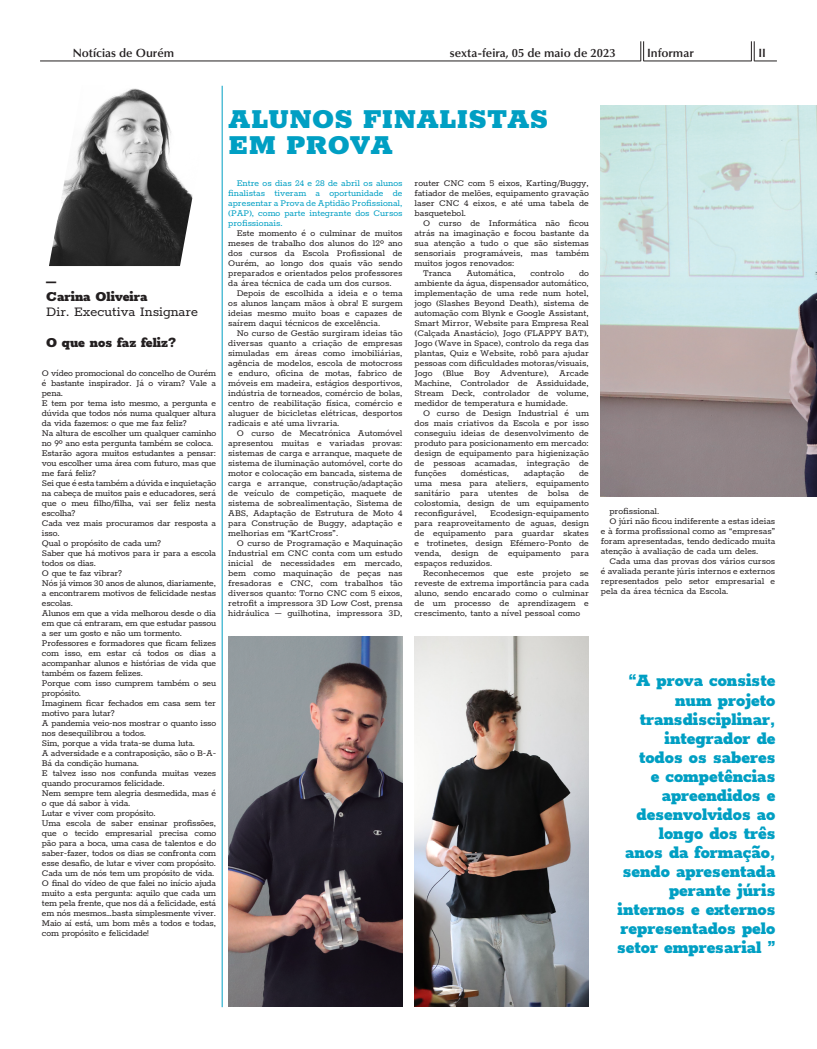
<style>
.page{position:relative;width:817px;height:1049px;background:#fff}
.page>*{position:absolute;margin:0;border:0;box-sizing:border-box;transform-origin:0 0}
.t1{font:900 30px/26px "Rokkitt";color:#009fc3}
.t2{font:900 19px/19px "Rokkitt";color:#009fc3;text-align:right}
.t3{font:900 15px/15px "Rokkitt";color:#231f20}
.t4{font:15px "Rokkitt";color:#231f20}
.t5{font:600 12px "Optima LT Std";color:#231f20}
.t6{font:10px/10px "Rokkitt";letter-spacing:-.015em;color:#231f20;text-align:justify}
.t7{font:10px/10px "Rokkitt";color:#009fc3;text-align:justify}
</style>
<div class="page">
<hr style="left:643px;top:61px;width:108px;height:1px;background:#231f20">
<hr style="left:40px;top:61px;width:600px;height:1px;background:#231f20">
<svg style="left:751px;top:41px;width:25px;height:21px"></svg>
<svg style="left:640px;top:41px;width:4px;height:20px"></svg>
<img style="left:49px;top:88px;width:144px;height:178px">
<hr style="left:222px;top:86px;width:1px;height:921px;background:#009fc3">
<img style="left:600px;top:106px;width:216px;height:390px">
<img style="left:228px;top:636px;width:174px;height:370px">
<img style="left:415px;top:636px;width:174px;height:370px">
<p class="t5" style="left:73px;top:46px;width:103px">Notícias de Ourém</p>
<p class="t5" style="left:450px;top:46px;width:167px">sexta-feira, 05 de maio de 2023</p>
<p class="t5" style="left:647px;top:46px;width:48px">Informar</p>
<p class="t5" style="left:758px;top:46px;width:9px">II</p>
<h3 class="t3" style="left:46px;top:272px;width:103px">–<br>Carina Oliveira</h3>
<h3 class="t4" style="left:46px;top:301px;width:153px">Dir. Executiva Insignare</h3>
<h3 class="t3" style="left:46px;top:333px;width:132px">O que nos faz feliz?</h3>
<p class="t6" style="left:42px;top:367px;width:176px;text-align:left">O vídeo promocional do concelho de Ourém é bastante inspirador. Já o viram? Vale a pena.<br>E tem por tema isto mesmo, a pergunta e dúvida que todos nós numa qualquer altura da vida fazemos: o que me faz feliz?<br>Na altura de escolher um qualquer caminho no 9º ano esta pergunta também se coloca.<br>Estarão agora muitos estudantes a pensar: vou escolher uma área com futuro, mas que me fará feliz?<br>Sei que é esta também a dúvida e inquietação na cabeça de muitos pais e educadores, será que o meu filho/filha, vai ser feliz nesta escolha?<br>Cada vez mais procuramos dar resposta a isso.<br>Qual o propósito de cada um?<br>Saber que há motivos para ir para a escola todos os dias.<br>O que te faz vibrar?<br>Nós já vimos 30 anos de alunos, diariamente, a encontrarem motivos de felicidade nestas escolas.<br>Alunos em que a vida melhorou desde o dia em que cá entraram, em que estudar passou a ser um gosto e não um tormento.<br>Professores e formadores que ficam felizes com isso, em estar cá todos os dias a acompanhar alunos e histórias de vida que também os fazem felizes.<br>Porque com isso cumprem também o seu propósito.<br>Imaginem ficar fechados em casa sem ter motivo para lutar?<br>A pandemia veio-nos mostrar o quanto isso nos desequilibrou a todos.<br>Sim, porque a vida trata-se duma luta.<br>A adversidade e a contraposição, são o B-A-Bá da condição humana.<br>E talvez isso nos confunda muitas vezes quando procuramos felicidade.<br>Nem sempre tem alegria desmedida, mas é o que dá sabor à vida.<br>Lutar e viver com propósito.<br>Uma escola de saber ensinar profissões, que o tecido empresarial precisa como pão para a boca, uma casa de talentos e do saber-fazer, todos os dias se confronta com esse desafio, de lutar e viver com propósito.<br>Cada um de nós tem um propósito de vida.<br>O final do vídeo de que falei no início ajuda muito a esta pergunta: aquilo que cada um tem pela frente, que nos dá a felicidade, está em nós mesmos…basta simplesmente viver.<br>Maio aí está, um bom mês a todos e todas, com propósito e felicidade!</p>
<h1 class="t1" style="left:228px;top:103px;width:321px">ALUNOS FINALISTAS<br>EM PROVA</h1>
<p class="t7" style="left:228px;top:177px;width:176px;text-indent:8px">Entre os dias 24 e 28 de abril os alunos finalistas tiveram a oportunidade de apresentar a Prova de Aptidão Profissional, (PAP), como parte integrante dos Cursos profissionais.</p>
<p class="t6" style="left:228px;top:227px;width:176px;text-indent:8px">Este momento é o culminar de muitos meses de trabalho dos alunos do 12º ano dos cursos da Escola Profissional de Ourém, ao longo dos quais vão sendo preparados e orientados pelos professores da área técnica de cada um dos cursos.</p>
<p class="t6" style="left:228px;top:287px;width:176px;text-indent:8px">Depois de escolhida a ideia e o tema os alunos lançam mãos à obra! E surgem ideias mesmo muito boas e capazes de saírem daqui técnicos de excelência.</p>
<p class="t6" style="left:228px;top:327px;width:176px;text-indent:8px">No curso de Gestão surgiram ideias tão diversas quanto a criação de empresas simuladas em áreas como imobiliárias, agência de modelos, escola de motocross e enduro, oficina de motas, fabrico de móveis em madeira, estágios desportivos, indústria de torneados, comércio de bolas, centro de reabilitação física, comércio e aluguer de bicicletas elétricas, desportos radicais e até uma livraria.</p>
<p class="t6" style="left:228px;top:427px;width:176px;text-indent:8px">O curso de Mecatrónica Automóvel apresentou muitas e variadas provas: sistemas de carga e arranque, maquete de sistema de iluminação automóvel, corte do motor e colocação em bancada, sistema de carga e arranque, construção/adaptação de veículo de competição, maquete de sistema de sobrealimentação, Sistema de ABS, Adaptação de Estrutura de Moto 4 para Construção de Buggy, adaptação e melhorias em “KartCross”.</p>
<p class="t6" style="left:228px;top:537px;width:176px;text-indent:8px">O curso de Programação e Maquinação Industrial em CNC conta com um estudo inicial de necessidades em mercado, bem como maquinação de peças nas fresadoras e CNC, com trabalhos tão diversos quanto: Torno CNC com 5 eixos, retrofit a impressora 3D Low Cost, prensa hidráulica – guilhotina, impressora 3D,</p>
<p class="t6" style="left:414px;top:177px;width:176px">router CNC com 5 eixos, Karting/Buggy, fatiador de melões, equipamento gravação laser CNC 4 eixos, e até uma tabela de basquetebol.</p>
<p class="t6" style="left:423px;top:217px;width:167px">O curso de Informática não ficou</p>
<p class="t6" style="left:414px;top:227px;width:176px">atrás na imaginação e focou bastante da</p>
<p class="t6" style="left:414px;top:237px;width:176px">sua atenção a tudo o que são sistemas</p>
<p class="t6" style="left:414px;top:247px;width:176px">sensoriais programáveis, mas também</p>
<p class="t6" style="left:414px;top:257px;width:101px">muitos jogos renovados:</p>
<p class="t6" style="left:423px;top:267px;width:30px">Tranca</p>
<p class="t6" style="left:466px;top:267px;width:51px">Automática,</p>
<p class="t6" style="left:530px;top:267px;width:35px">controlo</p>
<p class="t6" style="left:414px;top:267px;width:176px;text-indent:164px">do ambiente da água, dispensador automático, implementação de uma rede num hotel, jogo (Slashes Beyond Death), sistema de automação com Blynk e Google Assistant, Smart Mirror, Website para Empresa Real (Calçada Anastácio), Jogo (FLAPPY BAT), Jogo (Wave in Space), controlo da rega das plantas, Quiz e Website, robô para ajudar pessoas com dificuldades motoras/visuais, Jogo (Blue Boy Adventure), Arcade Machine, Controlador de Assiduidade, Stream Deck, controlador de volume, medidor de temperatura e humidade.</p>
<p class="t6" style="left:414px;top:407px;width:176px;text-indent:8px">O curso de Design Industrial é um dos mais criativos da Escola e por isso conseguiu ideias de desenvolvimento de produto para posicionamento em mercado: design de equipamento para higienização de pessoas acamadas, integração de funções</p>
<p class="t6" style="left:461px;top:467px;width:50px">domésticas,</p>
<p class="t6" style="left:523px;top:467px;width:42px">adaptação</p>
<p class="t6" style="left:414px;top:467px;width:176px;text-indent:164px">de uma mesa para ateliers, equipamento sanitário para utentes de bolsa de colostomia, design de um equipamento reconfigurável,</p>
<p class="t6" style="left:414px;top:507px;width:176px;text-indent:76px">Ecodesign-equipamento para reaproveitamento de aguas, design de equipamento para guardar skates e trotinetes, design Efémero-Ponto de venda, design de equipamento para espaços reduzidos.</p>
<p class="t6" style="left:414px;top:567px;width:176px;text-indent:8px">Reconhecemos que este projeto se reveste de extrema importância para cada aluno, sendo encarado como o culminar de um processo de aprendizagem e crescimento, tanto a nível pessoal como</p>
<p class="t6" style="left:609px;top:506px;width:52px">profissional.</p>
<p class="t6" style="left:609px;top:516px;width:167px">O júri não ficou indiferente a estas ideias</p>
<p class="t6" style="left:600px;top:526px;width:176px">e à forma profissional como as “empresas”</p>
<p class="t6" style="left:600px;top:536px;width:176px">foram apresentadas, tendo dedicado muita</p>
<p class="t6" style="left:600px;top:546px;width:159px">atenção à avaliação de cada um deles.</p>
<p class="t6" style="left:609px;top:556px;width:167px">Cada uma das provas dos vários cursos</p>
<p class="t6" style="left:600px;top:566px;width:176px">é avaliada perante júris internos e externos</p>
<p class="t6" style="left:600px;top:576px;width:176px">representados pelo setor empresarial e</p>
<p class="t6" style="left:600px;top:586px;width:129px">pela da área técnica da Escola.</p>
<p class="t2" style="left:617px;top:669px;width:160px">“A prova consiste num projeto transdisciplinar, integrador de todos os saberes<br>e competências apreendidos e desenvolvidos ao longo dos três anos da formação, sendo apresentada perante júris internos e externos representados pelo setor empresarial ”</p>
</div>
